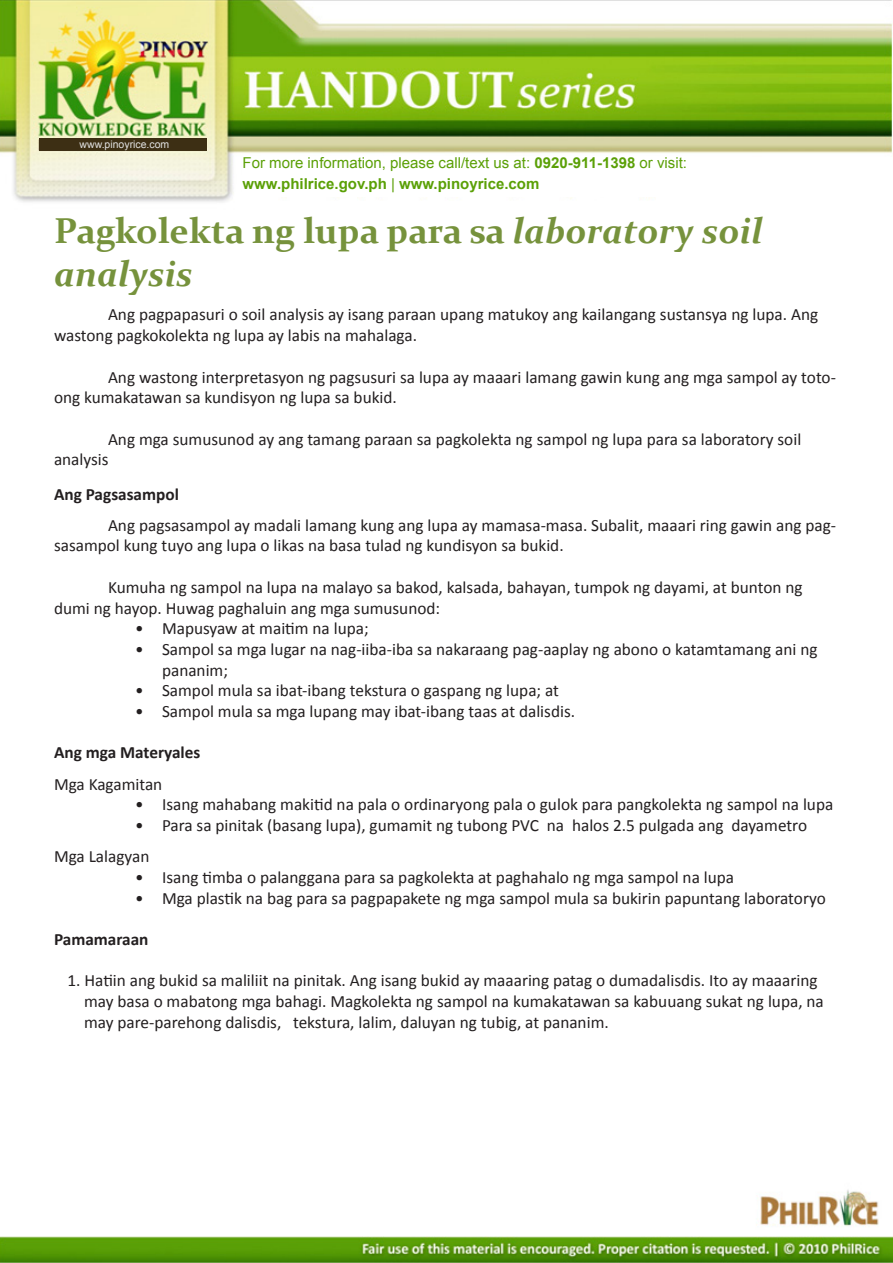
<style>
.page{position:relative;width:893px;height:1263px;background:#fff}
.page>*{position:absolute;margin:0;border:0;box-sizing:border-box;transform-origin:0 0}
.t1{font:700 36px/43.2px "Constantia";color:#76923c}
.t2{font:17.25px/20.7px "Calibri";color:#231f20}
.t3{font:700 17.25px "Calibri";color:#231f20}
.t4{font:15px "Arial";color:#5ba007}
.t5{font:700 15px "Arial";color:#5ba007}
.t6{font:10.5px "Arial";color:#e1e1e1}
.s1{font-weight:700}
.s2{font-weight:400}
.s3{font-style:italic}
</style>
<div class="page">
<img style="left:0;top:0;width:893px;height:202px">
<img style="left:0;top:1190px;width:893px;height:73px">
<div style="left:39px;top:139px;width:168px;height:12px;background:#3d2f14"></div>
<div style="left:243px;top:157px;width:451px;height:40px;background:#fff"></div>
<p class="t6" style="left:80px;top:137px;width:91px">www.pinoyrice.com</p>
<p class="t4" style="left:243px;top:153px;width:446px">For more information, please call/text us at: <span class="s1">0920-911-1398</span> or visit:</p>
<p class="t5" style="left:243px;top:173px;width:298px">www.philrice.gov.ph <span class="s2">|</span> www.pinoyrice.com</p>
<p class="t1" style="left:54px;top:207px;width:710px">Pagkolekta ng lupa para sa <span class="s3">laboratory soil analysis</span></p>
<p class="t2" style="left:54px;top:304px;width:766px;text-indent:54px">Ang pagpapasuri o soil analysis ay isang paraan upang matukoy ang kailangang sustansya ng lupa. Ang wastong pagkokolekta ng lupa ay labis na mahalaga.</p>
<p class="t2" style="left:54px;top:366px;width:783px;text-indent:54px">Ang wastong interpretasyon ng pagsusuri sa lupa ay maaari lamang gawin kung ang mga sampol ay toto&shy;ong kumakatawan sa kundisyon ng lupa sa bukid.</p>
<p class="t2" style="left:54px;top:429px;width:749px;text-indent:54px">Ang mga sumusunod ay ang tamang paraan sa pagkolekta ng sampol ng lupa para sa laboratory soil analysis</p>
<p class="t3" style="left:54px;top:483px;width:126px">Ang Pagsasampol</p>
<p class="t2" style="left:54px;top:515px;width:784px;text-indent:54px">Ang pagsasampol ay madali lamang kung ang lupa ay mamasa-masa. Subalit, maaari ring gawin ang pag&shy;sasampol kung tuyo ang lupa o likas na basa tulad ng kundisyon sa bukid.</p>
<p class="t2" style="left:54px;top:577px;width:750px;text-indent:54px">Kumuha ng sampol na lupa na malayo sa bakod, kalsada, bahayan, tumpok ng dayami, at bunton ng dumi ng hayop. Huwag paghaluin ang mga sumusunod:</p>
<p class="t2" style="left:135px;top:618px;width:235px">• Mapusyaw at maitim na lupa;</p>
<p class="t2" style="left:162px;top:639px;width:657px;text-indent:-27px">• Sampol sa mga lugar na nag-iiba-iba sa nakaraang pag-aaplay ng abono o katamtamang ani ng pananim;</p>
<p class="t2" style="left:135px;top:680px;width:425px">• Sampol mula sa ibat-ibang tekstura o gaspang ng lupa; at</p>
<p class="t2" style="left:135px;top:701px;width:442px">• Sampol mula sa mga lupang may ibat-ibang taas at dalisdis.</p>
<p class="t3" style="left:54px;top:742px;width:148px">Ang mga Materyales</p>
<p class="t2" style="left:54px;top:774px;width:110px">Mga Kagamitan</p>
<p class="t2" style="left:135px;top:794px;width:700px">• Isang mahabang makitid na pala o ordinaryong pala o gulok para pangkolekta ng sampol na lupa</p>
<p class="t2" style="left:135px;top:815px;width:674px">• Para sa pinitak (basang lupa), gumamit ng tubong PVC na halos 2.5 pulgada ang dayametro</p>
<p class="t2" style="left:54px;top:846px;width:97px">Mga Lalagyan</p>
<p class="t2" style="left:135px;top:867px;width:601px">• Isang timba o palanggana para sa pagkolekta at paghahalo ng mga sampol na lupa</p>
<p class="t2" style="left:135px;top:888px;width:692px">• Mga plastik na bag para sa pagpapakete ng mga sampol mula sa bukirin papuntang laboratoryo</p>
<p class="t3" style="left:54px;top:928px;width:96px">Pamamaraan</p>
<p class="t2" style="left:84px;top:970px;width:741px;text-indent:-16px">1. Hatiin ang bukid sa maliliit na pinitak. Ang isang bukid ay maaaring patag o dumadalisdis. Ito ay maaaring may basa o mabatong mga bahagi. Magkolekta ng sampol na kumakatawan sa kabuuang sukat ng lupa, na may pare-parehong dalisdis, tekstura, lalim, daluyan ng tubig, at pananim.</p>
</div>
